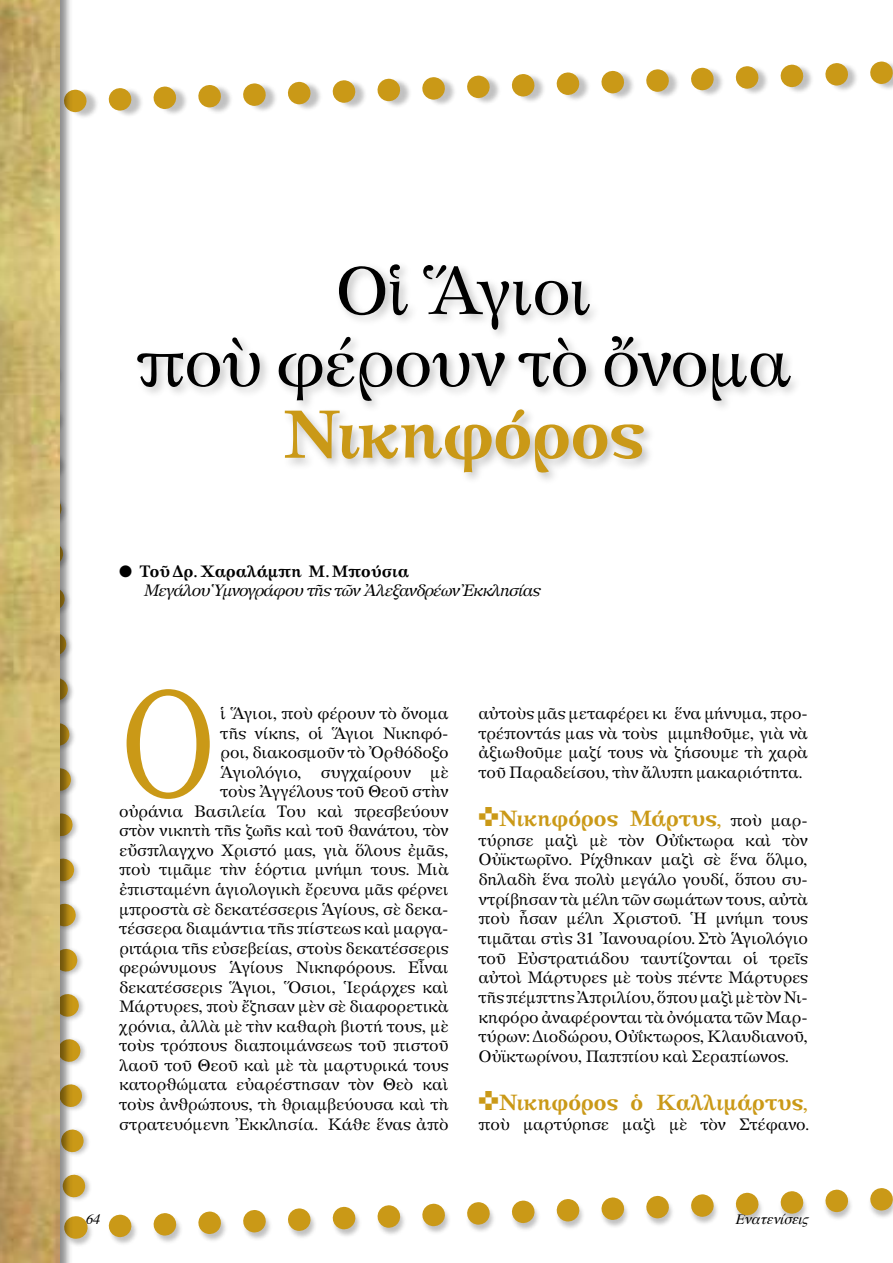
<style>
.page{position:relative;width:893px;height:1263px;background:#fff}
.page>*{position:absolute;margin:0;border:0;box-sizing:border-box;transform-origin:0 0}
.t1{font:158.4px "PF Diplomat";color:#ca9917;scale:.83 1}
.t2{font:64.5px/71.7px "Apollonia";letter-spacing:-.03em;color:#000;text-align:center}
.t3{font:700 64.5px "Apollonia";letter-spacing:-.025em;color:#ca9917}
.t4{font:700 21px "Apollonia";letter-spacing:-.01em;color:#ca9917}
.t5{font:15.75px/19.5px "Apollonia";letter-spacing:-.005em;color:#000;text-align:justify}
.t6{font:italic 15.75px/19.5px "Apollonia";letter-spacing:-.055em;color:#000}
.t7{font:italic 14.25px "Times";color:#000}
.s1{font-weight:700;font-style:normal}
.s2{font-weight:400;font-size:15.75px;color:#000}
</style>
<div class="page">
<svg style="left:73px;top:731px;width:18px;height:497px"></svg>
<svg style="left:108px;top:1188px;width:785px;height:56px"></svg>
<svg style="left:73px;top:61px;width:820px;height:56px"></svg>
<svg style="left:75px;top:1216px;width:1px;height:23px"></svg>
<div style="left:0;top:0;width:73px;height:1263px;background:#000;opacity:.45"></div>
<img style="left:0;top:0;width:59px;height:1263px">
<div style="left:132px;top:259px;width:672px;height:227px;background:#000;opacity:.25"></div>
<h2 class="t2" style="left:136px;top:257px;width:656px">Οἱ Ἅγιοι<br>ποὺ φέρουν τὸ ὄνομα</h2>
<h2 class="t3" style="left:284px;top:392px;width:361px">Νικηφόρος</h2>
<p class="t6" style="left:145px;top:562px;width:397px;text-indent:-26px">● <span class="s1">Τοῦ Δρ. Χαραλάμπη Μ. Μπούσια<br></span>Μεγάλου Ὑμνογράφου τῆς τῶν Ἀλεξανδρέων Ἐκκλησίας</p>
<h1 class="t1" style="left:119px;top:662px;width:120px">Ο</h1>
<p class="t5" style="left:119px;top:704px;width:331px;text-align:right">ἱ Ἅγιοι, ποὺ φέρουν τὸ ὄνομα<br>τῆς νίκης, οἱ Ἅγιοι Νικηφό-<br>ροι, διακοσμοῦν τὸ Ὀρθόδοξο<br>Ἁγιολόγιο, συγχαίρουν μὲ<br>τοὺς Ἀγγέλους τοῦ Θεοῦ στὴν<br>οὐράνια Βασιλεία Του καὶ πρεσβεύουν στὸν νικητὴ τῆς ζωῆς καὶ τοῦ θανάτου, τὸν εὔσπλαγχνο Χριστό μας, γιὰ ὅλους ἐμᾶς, ποὺ τιμᾶμε τὴν ἑόρτια μνήμη τους. Μιὰ ἐπισταμένη ἁγιολογικὴ ἔρευνα μᾶς φέρνει μπροστὰ σὲ δεκατέσσερις Ἁγίους, σὲ δεκα&shy;τέσσερα διαμάντια τῆς πίστεως καὶ μαργα&shy;ριτάρια τῆς εὐσεβείας, στοὺς δεκατέσσερις φερώνυμους Ἁγίους Νικηφόρους. Εἶναι δεκατέσσερις Ἅγιοι, Ὅσιοι, Ἱεράρχες καὶ Μάρτυρες, ποὺ ἔζησαν μὲν σὲ διαφορετικὰ χρόνια, ἀλλὰ μὲ τὴν καθαρὴ βιοτή τους, μὲ τοὺς τρόπους διαποιμάνσεως τοῦ πιστοῦ λαοῦ τοῦ Θεοῦ καὶ μὲ τὰ μαρτυρικά τους κατορθώματα εὐαρέστησαν τὸν Θεὸ καὶ τοὺς ἀνθρώπους, τὴ θριαμβεύουσα καὶ τὴ στρατευόμενη Ἐκκλησία. Κάθε ἕνας ἀπὸ</p>
<p class="t5" style="left:478px;top:704px;width:331px">αὐτοὺς μᾶς μεταφέρει κι ἕνα μήνυμα, προ&shy;τρέποντάς μας νὰ τοὺς μιμηθοῦμε, γιὰ νὰ ἀξιωθοῦμε μαζί τους νὰ ζήσουμε τὴ χαρὰ τοῦ Παραδείσου, τὴν ἄλυπη μακαριότητα.</p>
<h3 class="t4" style="left:478px;top:804px;width:331px">✜Νικηφόρος Μάρτυς, <span class="s2">ποὺ μαρ-</span></h3>
<p class="t5" style="left:478px;top:831px;width:331px">τύρησε μαζὶ μὲ τὸν Οὐΐκτωρα καὶ τὸν Οὐϊκτωρῖνο. Ρίχθηκαν μαζὶ σὲ ἕνα ὅλμο, δηλαδὴ ἕνα πολὺ μεγάλο γουδί, ὅπου συ&shy;ντρίβησαν τὰ μέλη τῶν σωμάτων τους, αὐτὰ ποὺ ἦσαν μέλη Χριστοῦ. Ἡ μνήμη τους τιμᾶται στὶς 31 Ἰανουαρίου. Στὸ Ἁγιολόγιο τοῦ Εὐστρατιάδου ταυτίζονται οἱ τρεῖς αὐτοὶ Μάρτυρες μὲ τοὺς πέντε Μάρτυρες τῆς πέμπτης Ἀπριλίου, ὅπου μαζὶ μὲ τὸν Νι&shy;κηφόρο ἀναφέρονται τὰ ὀνόματα τῶν Μαρ&shy;τύρων: Διοδώρου, Οὐΐκτωρος, Κλαυδιανοῦ, Οὐϊκτωρίνου, Παππίου καὶ Σεραπίωνος.</p>
<h3 class="t4" style="left:478px;top:1088px;width:331px">✜Νικηφόρος ὁ Καλλιμάρτυς,</h3>
<p class="t5" style="left:478px;top:1114px;width:331px">ποὺ μαρτύρησε μαζὶ μὲ τὸν Στέφανο.</p>
<p class="t7" style="left:85px;top:1205px;width:22px">64</p>
<p class="t7" style="left:735px;top:1205px;width:81px">Eνατενίσεις</p>
</div>
